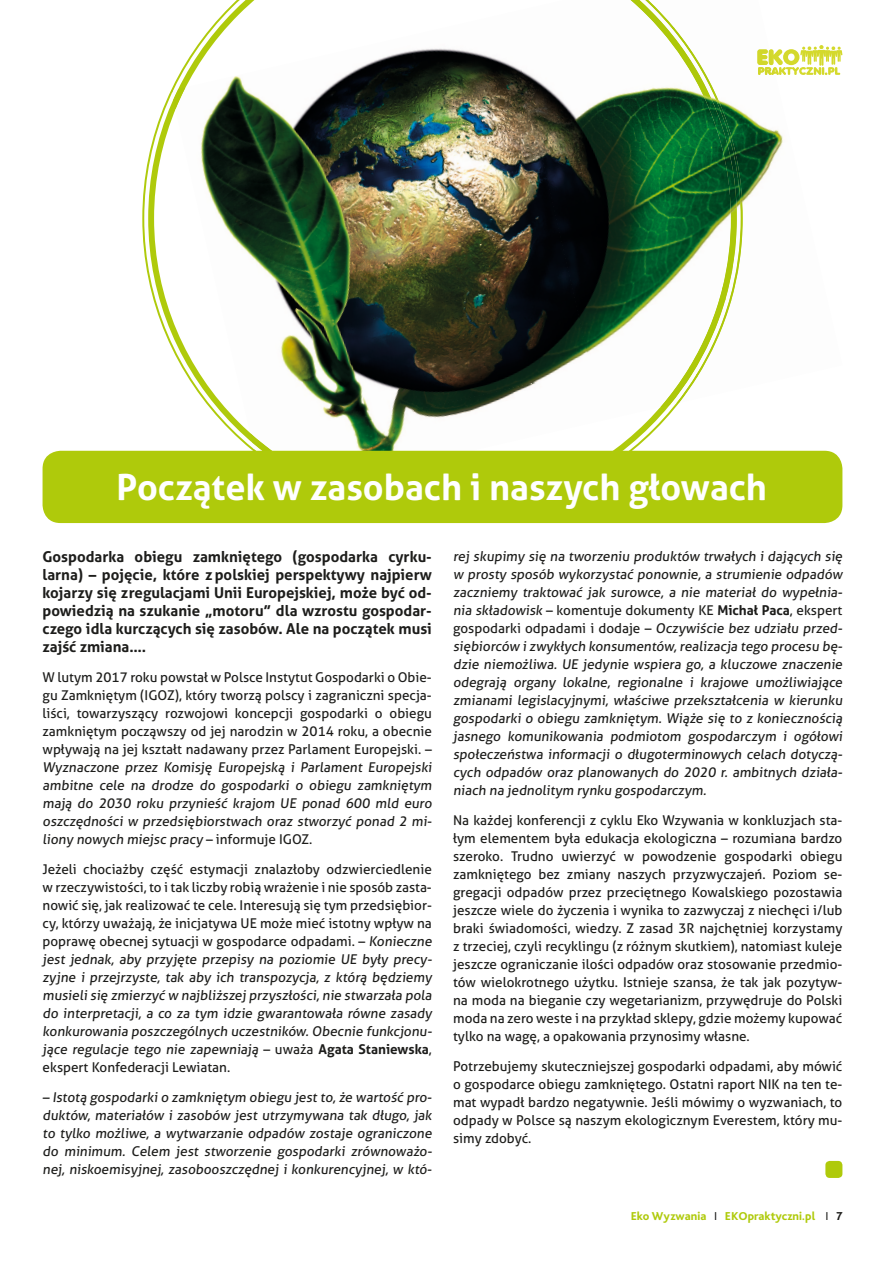
<style>
.page{position:relative;width:885px;height:1263px;background:#fff}
.page>*{position:absolute;margin:0;border:0;box-sizing:border-box;transform-origin:0 0}
.t1{font:700 36px "Aller";color:#fff}
.t2{font:700 15px/18px "Aller";color:#1d1d1b;text-align:justify}
.t3{font:13.5px/18px "Aller";color:#1d1d1b}
.t4{font:800 12px "Bliss Pro";color:#afca0b}
.s1{font-weight:700}
.s2{font-weight:400;color:#1d1d1b}
.s3{color:#1d1d1b}
</style>
<div class="page">
<svg style="left:148px;top:0;width:588px;height:451px"></svg>
<img style="left:714px;top:45px;width:128px;height:358px">
<img style="left:757px;top:49px;width:15px;height:16px">
<img style="left:758px;top:67px;width:17px;height:8px">
<img style="left:172px;top:13px;width:336px;height:435px">
<img style="left:508px;top:0;width:232px;height:370px">
<img style="left:253px;top:341px;width:461px;height:110px">
<img style="left:672px;top:28px;width:70px;height:274px">
<img style="left:697px;top:301px;width:34px;height:77px">
<img style="left:692px;top:375px;width:5px;height:29px">
<img style="left:173px;top:87px;width:13px;height:23px">
<img style="left:630px;top:0;width:70px;height:77px">
<img style="left:693px;top:75px;width:43px;height:226px">
<img style="left:250px;top:433px;width:62px;height:18px">
<img style="left:689px;top:287px;width:36px;height:88px">
<img style="left:660px;top:366px;width:32px;height:41px">
<div style="left:43px;top:451px;width:799px;height:72px;background:#afca0b;border-radius:18px"></div>
<div style="left:825px;top:1161px;width:17px;height:17px;background:#afca0b;border-radius:4px"></div>
<h1 class="t1" style="left:117px;top:465px;width:651px">Początek w zasobach i naszych głowach</h1>
<p class="t2" style="left:43px;top:547px;width:391px">Gospodarka obiegu zamkniętego (gospodarka cyrku&shy;larna) – pojęcie, które z polskiej perspektywy najpierw kojarzy się z regulacjami Unii europejskiej, może być od&shy;powiedzią na szukanie „motoru” dla wzrostu gospodar&shy;czego i dla kurczących się zasobów. ale na początek musi zajść zmiana….</p>
<p class="t3" style="left:43px;top:668px;width:393px">W lutym 2017 roku powstał w Polsce Instytut Gospodarki o Obie&shy;gu Zamkniętym (IGOZ), który tworzą polscy i zagraniczni specja&shy;liści, towarzyszący rozwojowi koncepcji gospodarki o obiegu zamkniętym począwszy od jej narodzin w 2014 roku, a obecnie wpływają na jej kształt nadawany przez Parlament Europejski. – Wyznaczone przez Komisję Europejską i Parlament Europejski ambitne cele na drodze do gospodarki o obiegu zamkniętym mają do 2030 roku przynieść krajom UE ponad 600 mld euro oszczędności w przedsiębiorstwach oraz stworzyć ponad 2 mi&shy;liony nowych miejsc pracy – informuje IGOZ.</p>
<p class="t3" style="left:43px;top:860px;width:393px">Jeżeli chociażby część estymacji znalazłoby odzwierciedlenie w rzeczywistości, to i tak liczby robią wrażenie i nie sposób zasta&shy;nowić się, jak realizować te cele. Interesują się tym przedsiębior&shy;cy, którzy uważają, że inicjatywa UE może mieć istotny wpływ na poprawę obecnej sytuacji w gospodarce odpadami. – Konieczne jest jednak, aby przyjęte przepisy na poziomie UE były precy&shy;zyjne i przejrzyste, tak aby ich transpozycja, z którą będziemy musieli się zmierzyć w najbliższej przyszłości, nie stwarzała pola do interpretacji, a co za tym idzie gwarantowała równe zasady konkurowania poszczególnych uczestników. Obecnie funkcjonu&shy;jące regulacje tego nie zapewniają – uważa <span class="s1">agata staniewska</span>, ekspert Konfederacji Lewiatan.</p>
<p class="t3" style="left:43px;top:1088px;width:393px;text-align:justify">– Istotą gospodarki o zamkniętym obiegu jest to, że wartość pro&shy;duktów, materiałów i zasobów jest utrzymywana tak długo, jak to tylko możliwe, a wytwarzanie odpadów zostaje ograniczone do minimum. Celem jest stworzenie gospodarki zrównoważo&shy;nej, niskoemisyjnej, zasobooszczędnej i konkurencyjnej, w któ-</p>
<p class="t3" style="left:453px;top:547px;width:393px">rej skupimy się na tworzeniu produktów trwałych i dających się w prosty sposób wykorzystać ponownie, a strumienie odpadów zaczniemy traktować jak surowce, a nie materiał do wypełnia&shy;nia składowisk – komentuje dokumenty KE <span class="s1">michał Paca</span>, ekspert gospodarki odpadami i dodaje – Oczywiście bez udziału przed&shy;siębiorców i zwykłych konsumentów, realizacja tego procesu bę&shy;dzie niemożliwa. UE jedynie wspiera go, a kluczowe znaczenie odegrają organy lokalne, re gionalne i krajowe umożliwiające zmianami legislacyjnymi, właściwe przekształcenia w kierunku gospodarki o obiegu zamkniętym. Wiąże się to z koniecznością jasnego komunikowania podmiotom gospodarczym i ogółowi społeczeństwa informacji o długoterminowych celach dotyczą&shy;cych odpadów oraz planowanych do 2020 r. ambitnych działa&shy;niach na jednolitym rynku gospodarczym.</p>
<p class="t3" style="left:453px;top:811px;width:391px;text-align:justify">Na każdej konferencji z cyklu Eko Wzywania w konkluzjach sta&shy;łym elementem była edukacja ekologiczna – rozumiana bardzo szeroko. Trudno uwierzyć w powodzenie gospodarki obiegu zamkniętego bez zmiany naszych przyzwyczajeń. Poziom se&shy;gregacji odpadów przez przeciętnego Kowalskiego pozostawia jeszcze wiele do życzenia i wynika to zazwyczaj z niechęci i/lub braki świadomości, wiedzy. Z zasad 3R najchętniej korzystamy z trzeciej, czyli recyklingu (z różnym skutkiem), natomiast kuleje jeszcze ograniczanie ilości odpadów oraz stosowanie przedmio&shy;tów wielokrotnego użytku. Istnieje szansa, że tak jak pozytyw&shy;na moda na bieganie czy wegetarianizm, przywędruje do Polski moda na zero weste i na przykład sklepy, gdzie możemy kupować tylko na wagę, a opakowania przynosimy własne.</p>
<p class="t3" style="left:453px;top:1057px;width:391px;text-align:justify">Potrzebujemy skuteczniejszej gospodarki odpadami, aby mówić o gospodarce obiegu zamkniętego. Ostatni raport NIK na ten te&shy;mat wypadł bardzo negatywnie. Jeśli mówimy o wyzwaniach, to odpady w Polsce są naszym ekologicznym Everestem, który mu&shy;simy zdobyć.</p>
<p class="t4" style="left:630px;top:1209px;width:213px">Eko Wyzwania <span class="s2">I</span> EKOpraktyczni.pl <span class="s2">I</span> <span class="s3">7</span></p>
</div>
